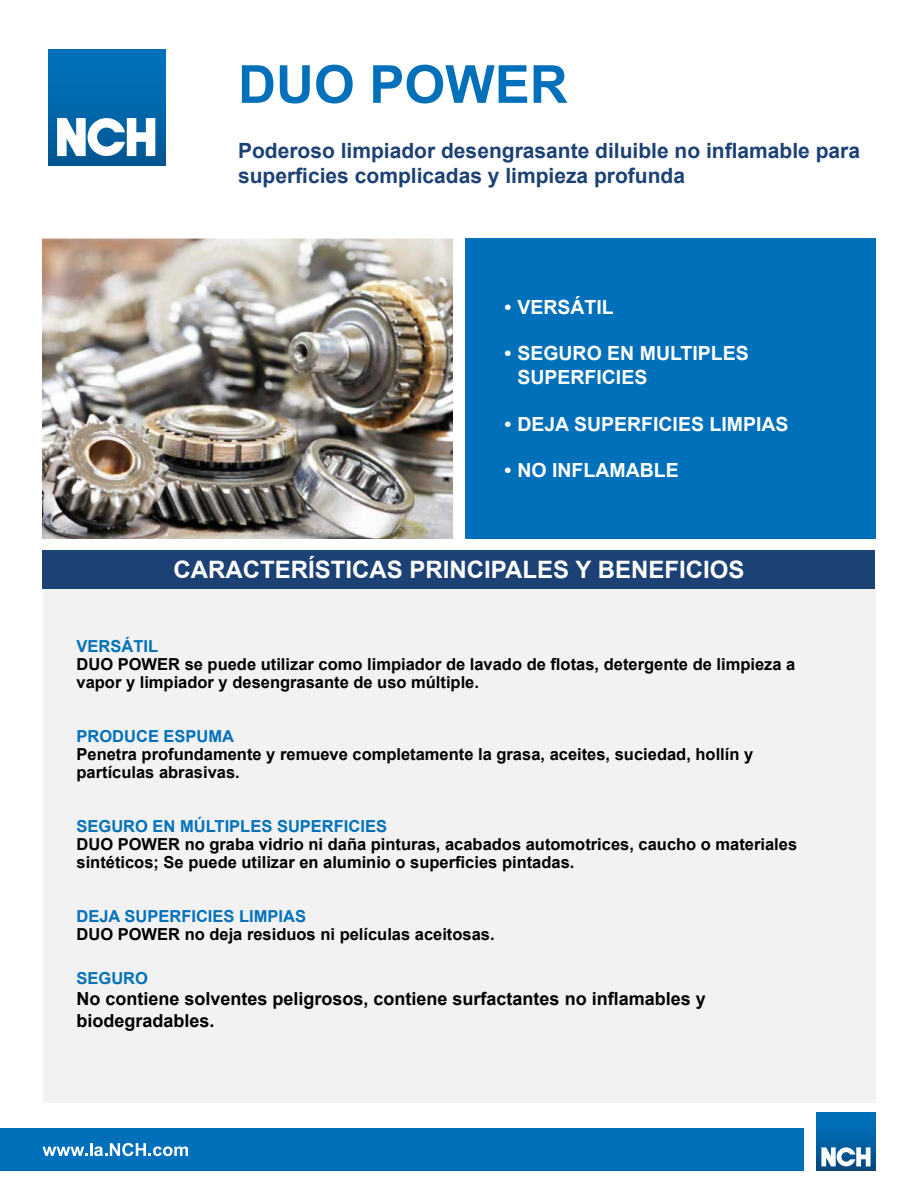
<style>
.page{position:relative;width:918px;height:1188px;background:#fff}
.page>*{position:absolute;margin:0;border:0;box-sizing:border-box;transform-origin:0 0}
.t1{font:700 52.5px "Arial";color:#0070ba}
.t2{font:700 24px "Arial";color:#fff}
.t3{font:700 21px/25.2px "Arial";color:#1b4175}
.t4{font:700 19.5px/23.4px "Arial";color:#fff}
.t5{font:700 18px/21.6px "Arial";color:#000}
.t6{font:700 16.5px/18px "Arial";color:#000}
.t7{font:700 16.5px "Arial";color:#0070ba}
</style>
<div class="page">
<div style="left:43px;top:550px;width:832px;height:39px;background:#1b4175"></div>
<div style="left:0;top:1128px;width:803px;height:43px;background:#0070ba"></div>
<div style="left:43px;top:589px;width:832px;height:514px;background:#f2f2f2"></div>
<div style="left:465px;top:238px;width:410px;height:301px;background:#0070ba"></div>
<img style="left:43px;top:238px;width:410px;height:301px">
<svg style="left:43px;top:1143px;width:145px;height:13px"></svg>
<svg style="left:816px;top:1112px;width:60px;height:59px"></svg>
<div style="left:817px;top:1112px;width:58px;height:59px;background:linear-gradient(to bottom,#0075c2,#084d82)"></div>
<svg style="left:821px;top:1147px;width:50px;height:19px"></svg>
<div style="left:48px;top:49px;width:117px;height:116px;background:linear-gradient(to bottom,#0074c0,#005895)"></div>
<svg style="left:57px;top:118px;width:98px;height:38px"></svg>
<h1 class="t1" style="left:238px;top:50px;width:331px">DUO POWER</h1>
<p class="t3" style="left:238px;top:139px;width:624px">Poderoso limpiador desengrasante diluible no inflamable para superficies complicadas y limpieza profunda</p>
<p class="t4" style="left:505px;top:296px;width:111px">• VERSÁTIL</p>
<p class="t4" style="left:517px;top:343px;width:233px;text-indent:-13px">• SEGURO EN MULTIPLES<br>SUPERFICIES</p>
<p class="t4" style="left:505px;top:413px;width:286px">• DEJA SUPERFICIES LIMPIAS</p>
<p class="t4" style="left:505px;top:460px;width:176px">• NO INFLAMABLE</p>
<h2 class="t2" style="left:174px;top:554px;width:572px">CARACTERÍSTICAS PRINCIPALES Y BENEFICIOS</h2>
<p class="t7" style="left:77px;top:636px;width:83px">VERSÁTIL</p>
<p class="t6" style="left:77px;top:656px;width:720px">DUO POWER se puede utilizar como limpiador de lavado de flotas, detergente de limpieza a vapor y limpiador y desengrasante de uso múltiple.</p>
<p class="t7" style="left:77px;top:726px;width:159px">PRODUCE ESPUMA</p>
<p class="t6" style="left:77px;top:746px;width:678px">Penetra profundamente y remueve completamente la grasa, aceites, suciedad, hollín y partículas abrasivas.</p>
<p class="t7" style="left:77px;top:816px;width:312px">SEGURO EN MÚLTIPLES SUPERFICIES</p>
<p class="t6" style="left:77px;top:836px;width:722px">DUO POWER no graba vidrio ni daña pinturas, acabados automotrices, caucho o materiales sintéticos; Se puede utilizar en aluminio o superficies pintadas.</p>
<p class="t7" style="left:77px;top:906px;width:231px">DEJA SUPERFICIES LIMPIAS</p>
<p class="t6" style="left:77px;top:926px;width:420px">DUO POWER no deja residuos ni películas aceitosas.</p>
<p class="t7" style="left:77px;top:967px;width:73px">SEGURO</p>
<p class="t5" style="left:77px;top:989px;width:631px">No contiene solventes peligrosos, contiene surfactantes no inflamables y biodegradables.</p>
</div>
